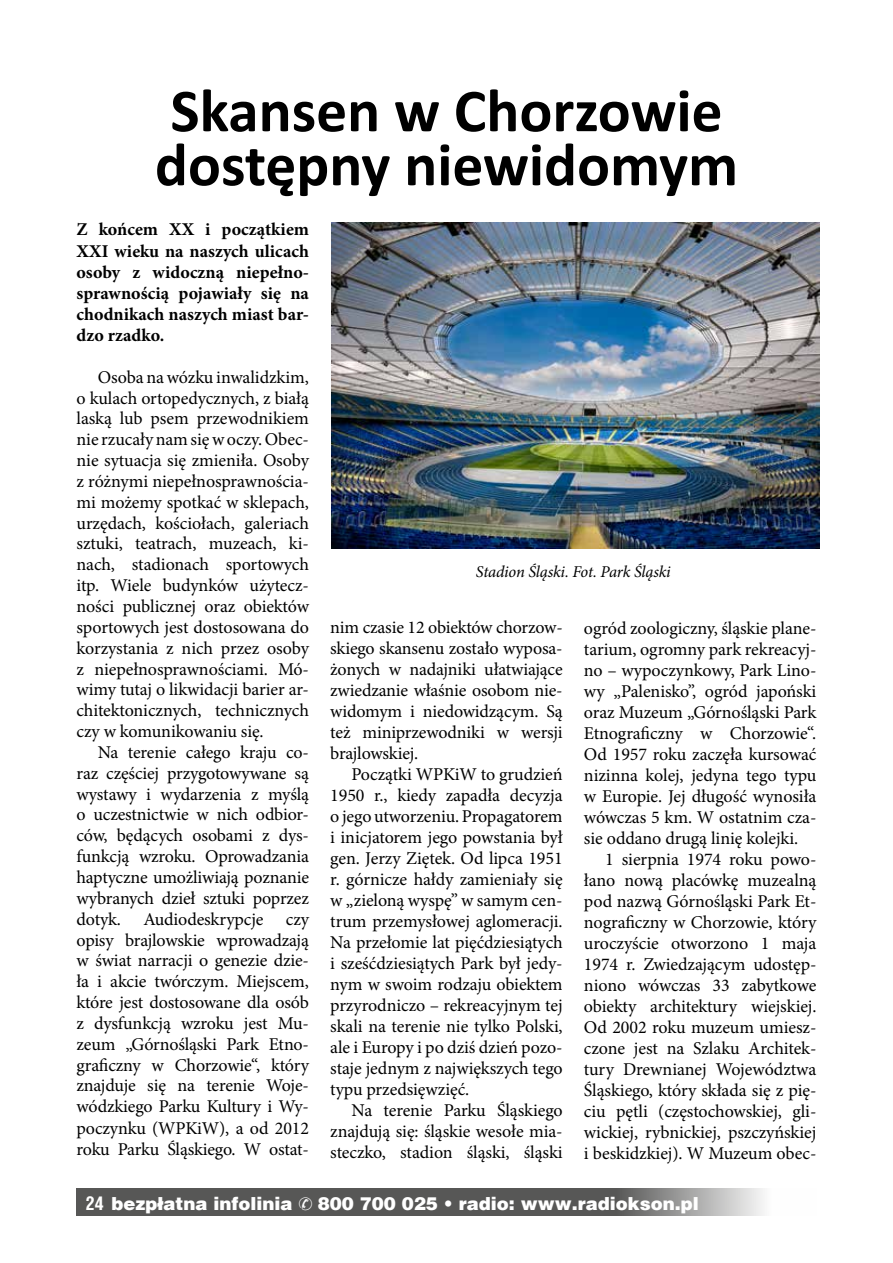
<style>
.page{position:relative;width:893px;height:1263px;background:#fff}
.page>*{position:absolute;margin:0;border:0;box-sizing:border-box;transform-origin:0 0}
.t1{font:700 61.5px/54px "Calibri";color:#000}
.t2{font:18px/21px "Minion Pro";letter-spacing:-.005em;color:#000;text-align:justify}
.t3{font:700 18px/21px "Minion Pro";color:#000;text-align:justify}
.t4{font:900 18px "Switzerland";color:#fff}
.t5{font:italic 16.5px "Minion Pro";letter-spacing:-.015em;color:#000}
.s1{font-family:"Switzerland Condensed";font-weight:700}
</style>
<div class="page">
<svg style="left:77px;top:1188px;width:687px;height:28px;fill:#575756"></svg>
<img style="left:331px;top:223px;width:488px;height:326px">
<svg style="left:299px;top:1197px;width:13px;height:13px"></svg>
<h1 class="t1" style="left:155px;top:83px;width:585px">Skansen w Chorzowie dostępny niewidomym</h1>
<p class="t3" style="left:77px;top:219px;width:234px">Z końcem XX i początkiem XXI wieku na naszych ulicach osoby z widoczną niepełno&shy;sprawnością pojawiały się na chodnikach naszych miast bar&shy;dzo rzadko.</p>
<p class="t2" style="left:77px;top:366px;width:234px;text-indent:21px">Osoba na wózku inwalidzkim, o kulach ortopedycznych, z białą laską lub psem przewodnikiem nie rzucały nam się w oczy. Obec&shy;nie sytuacja się zmieniła. Osoby z różnymi niepełnosprawnościa&shy;mi możemy spotkać w sklepach, urzędach, kościołach, galeriach sztuki, teatrach, muzeach, ki&shy;nach, stadionach sportowych itp. Wiele budynków użytecz&shy;ności publicznej oraz obiektów sportowych jest dostosowana do korzystania z nich przez osoby z niepełnosprawnościami. Mó&shy;wimy tutaj o likwidacji barier ar&shy;chitektonicznych, technicznych czy w komunikowaniu się.</p>
<p class="t2" style="left:77px;top:742px;width:234px;text-indent:21px">Na terenie całego kraju co&shy;raz częściej przygotowywane są wystawy i wydarzenia z myślą o uczestnictwie w nich odbior&shy;ców, będących osobami z dys&shy;funkcją wzroku. Oprowadzania haptyczne umożliwiają poznanie wybranych dzieł sztuki poprzez dotyk. Audiodeskrypcje czy opisy brajlowskie wprowadzają w świat narracji o genezie dzie&shy;ła i akcie twórczym. Miejscem, które jest dostosowane dla osób z dysfunkcją wzroku jest Mu&shy;zeum „Górnośląski Park Etno&shy;graficzny w Chorzowie“, który znajduje się na terenie Woje&shy;wódzkiego Parku Kultury i Wy&shy;poczynku (WPKiW), a od 2012 roku Parku Śląskiego. W ostat-</p>
<p class="t5" style="left:476px;top:560px;width:196px">Stadion Śląski. Fot. Park Śląski</p>
<p class="t2" style="left:330px;top:616px;width:234px">nim czasie 12 obiektów chorzow&shy;skiego skansenu zostało wyposa&shy;żonych w nadajniki ułatwiające zwiedzanie właśnie osobom nie&shy;widomym i niedowidzącym. Są też miniprzewodniki w wersji brajlowskiej.</p>
<p class="t2" style="left:330px;top:764px;width:234px;text-indent:21px">Początki WPKiW to grudzień 1950 r., kiedy zapadła decyzja o jego utworzeniu. Propagatorem i inicjatorem jego powstania był gen. Jerzy Ziętek. Od lipca 1951 r. górnicze hałdy zamieniały się w „zieloną wyspę” w samym cen&shy;trum przemysłowej aglomeracji.<br>Na przełomie lat pięćdziesiątych i sześćdziesiątych Park był jedy&shy;nym w swoim rodzaju obiektem przyrodniczo – rekreacyjnym tej skali na terenie nie tylko Polski, ale i Europy i po dziś dzień pozo&shy;staje jednym z największych tego typu przedsięwzięć.</p>
<p class="t2" style="left:330px;top:1100px;width:234px;text-indent:21px">Na terenie Parku Śląskiego znajdują się: śląskie wesołe mia&shy;steczko, stadion śląski, śląski</p>
<p class="t2" style="left:584px;top:618px;width:234px">ogród zoologiczny, śląskie plane&shy;tarium, ogromny park rekreacyj&shy;no – wypoczynkowy, Park Lino&shy;wy „Palenisko”, ogród japoński oraz Muzeum „Górnośląski Park Etnograficzny w Chorzowie“.<br>Od 1957 roku zaczęła kursować nizinna kolej, jedyna tego typu w Europie. Jej długość wynosiła wówczas 5 km. W ostatnim cza&shy;sie oddano drugą linię kolejki.</p>
<p class="t2" style="left:584px;top:849px;width:234px;text-indent:21px">1 sierpnia 1974 roku powo&shy;łano nową placówkę muzealną pod nazwą Górnośląski Park Et&shy;nograficzny w Chorzowie, który uroczyście otworzono 1 maja 1974 r. Zwiedzającym udostęp&shy;niono wówczas 33 zabytkowe obiekty architektury wiejskiej.<br>Od 2002 roku muzeum umiesz&shy;czone jest na Szlaku Architek&shy;tury Drewnianej Województwa Śląskiego, który składa się z pię&shy;ciu pętli (częstochowskiej, gli&shy;wickiej, rybnickiej, pszczyńskiej i beskidzkiej). W Muzeum obec-</p>
<p class="t4" style="left:86px;top:1193px;width:208px"><span class="s1">24</span> bezpłatna infolinia</p>
<p class="t4" style="left:318px;top:1193px;width:383px">800 700 025 • radio: www.radiokson.pl</p>
</div>
